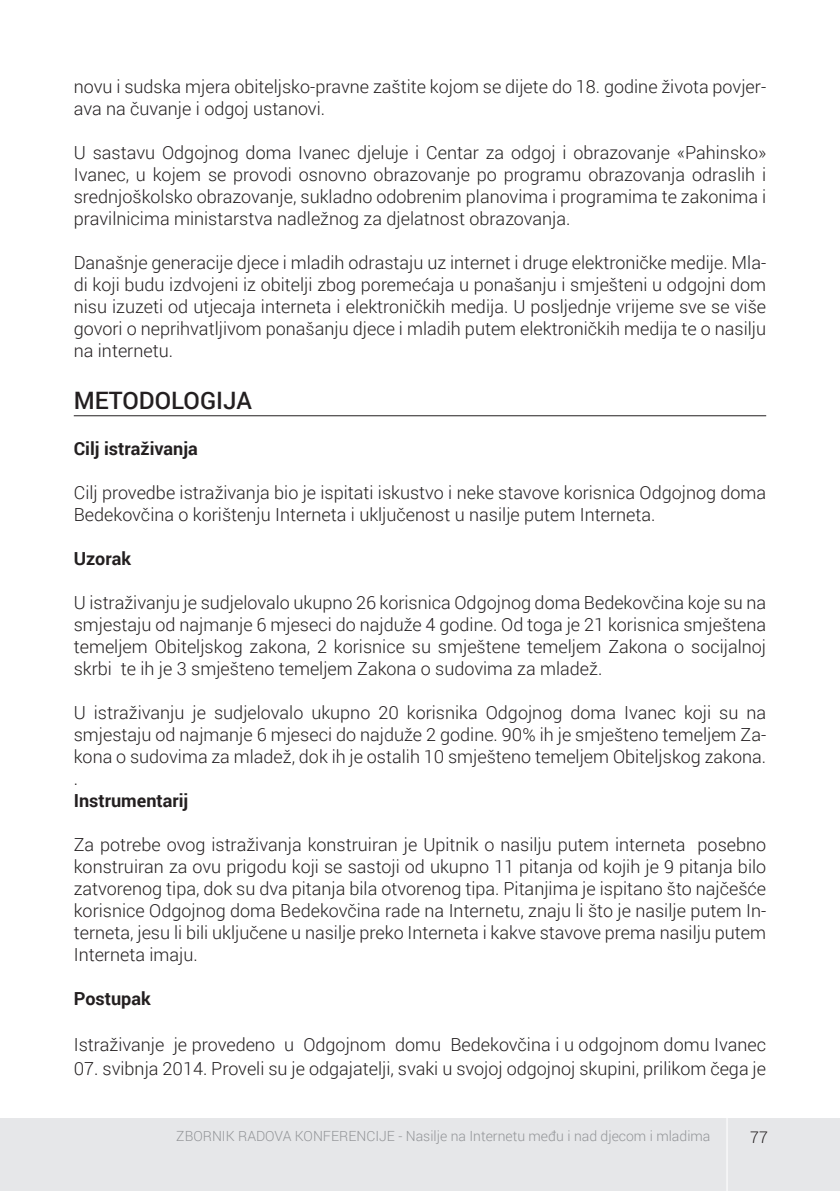
<style>
.page{position:relative;width:840px;height:1191px;background:#fff}
.page>*{position:absolute;margin:0;border:0;box-sizing:border-box;transform-origin:0 0}
.t1{font:500 24px "Roboto";color:#231f20}
.t2{font:300 18px/22px "Roboto";color:#231f20;text-align:justify}
.t3{font:700 18px "Roboto";color:#231f20}
.t4{font:300 16px "Roboto";color:#231f20}
.t5{font:300 14px "Roboto";color:#939598}
</style>
<div class="page">
<div style="left:0;top:1118px;width:839px;height:73px;background:#e6e7e9"></div>
<hr style="left:726px;top:1117px;width:1px;height:74px;background:#fff">
<hr style="left:74px;top:415px;width:691px;height:1px;background:#231f20">
<p class="t2" style="left:74px;top:75px;width:693px">novu i sudska mjera obiteljsko-pravne zaštite kojom se dijete do 18. godine života povjer&shy;ava na čuvanje i odgoj ustanovi.</p>
<p class="t2" style="left:74px;top:141px;width:693px">U sastavu Odgojnog doma Ivanec djeluje i Centar za odgoj i obrazovanje «Pahinsko» Ivanec, u kojem se provodi osnovno obrazovanje po programu obrazovanja odraslih i srednjoškolsko obrazovanje, sukladno odobrenim planovima i programima te zakonima i pravilnicima ministarstva nadležnog za djelatnost obrazovanja.</p>
<p class="t2" style="left:74px;top:251px;width:693px">Današnje generacije djece i mladih odrastaju uz internet i druge elektroničke medije. Mla&shy;di koji budu izdvojeni iz obitelji zbog poremećaja u ponašanju i smješteni u odgojni dom nisu izuzeti od utjecaja interneta i elektroničkih medija. U posljednje vrijeme sve se više govori o neprihvatljivom ponašanju djece i mladih putem elektroničkih medija te o nasilju na internetu.</p>
<h1 class="t1" style="left:74px;top:383px;width:179px">METODOLOGIJA</h1>
<p class="t3" style="left:74px;top:435px;width:126px">Cilj istraživanja</p>
<p class="t2" style="left:74px;top:481px;width:693px">Cilj provedbe istraživanja bio je ispitati iskustvo i neke stavove korisnica Odgojnog doma<br>Bedekovčina o korištenju Interneta i uključenost u nasilje putem Interneta.</p>
<p class="t3" style="left:74px;top:545px;width:59px">Uzorak</p>
<p class="t2" style="left:74px;top:591px;width:693px">U istraživanju je sudjelovalo ukupno 26 korisnica Odgojnog doma Bedekovčina koje su na smjestaju od najmanje 6 mjeseci do najduže 4 godine. Od toga je 21 korisnica smještena temeljem Obiteljskog zakona, 2 korisnice su smještene temeljem Zakona o socijalnoj skrbi te ih je 3 smješteno temeljem Zakona o sudovima za mladež.</p>
<p class="t2" style="left:74px;top:701px;width:693px">U istraživanju je sudjelovalo ukupno 20 korisnika Odgojnog doma Ivanec koji su na smjestaju od najmanje 6 mjeseci do najduže 2 godine. 90% ih je smješteno temeljem Za&shy;kona o sudovima za mladež, dok ih je ostalih 10 smješteno temeljem Obiteljskog zakona. .</p>
<p class="t3" style="left:74px;top:787px;width:116px">Instrumentarij</p>
<p class="t2" style="left:74px;top:832px;width:693px">Za potrebe ovog istraživanja konstruiran je Upitnik o nasilju putem interneta posebno konstruiran za ovu prigodu koji se sastoji od ukupno 11 pitanja od kojih je 9 pitanja bilo zatvorenog tipa, dok su dva pitanja bila otvorenog tipa. Pitanjima je ispitano što najčešće korisnice Odgojnog doma Bedekovčina rade na Internetu, znaju li što je nasilje putem In&shy;terneta, jesu li bili uključene u nasilje preko Interneta i kakve stavove prema nasilju putem Interneta imaju.</p>
<p class="t3" style="left:74px;top:985px;width:78px">Postupak</p>
<p class="t2" style="left:74px;top:1032px;width:693px">Istraživanje je provedeno u Odgojnom domu Bedekovčina i u odgojnom domu Ivanec</p>
<p class="t2" style="left:74px;top:1056px;width:693px">07. svibnja 2014. Proveli su je odgajatelji, svaki u svojoj odgojnoj skupini, prilikom čega je</p>
<p class="t5" style="left:176px;top:1126px;width:535px">ZBORNIK RADOVA KONFERENCIJE - Nasilje na Internetu među i nad djecom i mladima</p>
<p class="t4" style="left:749px;top:1126px;width:19px">77</p>
</div>
